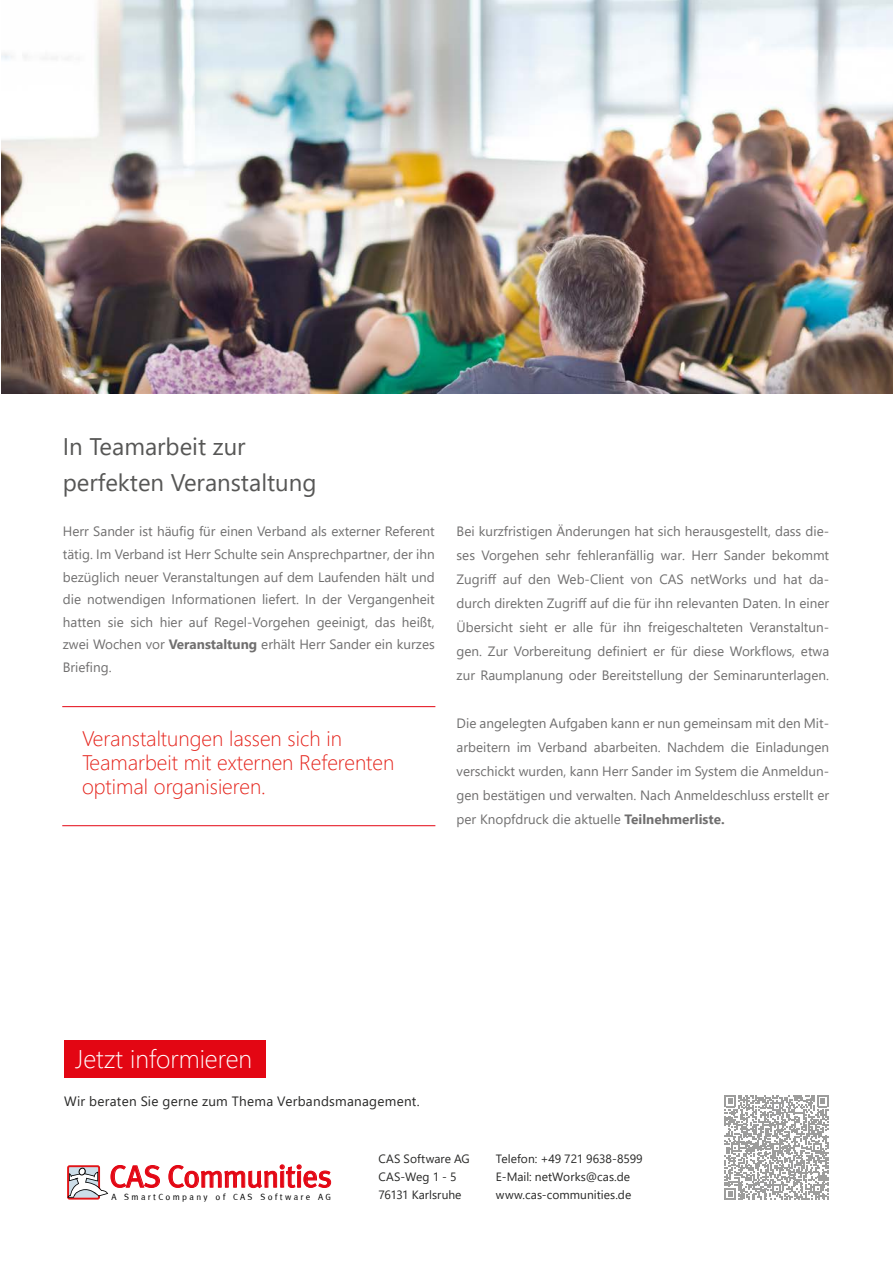
<style>
.page{position:relative;width:893px;height:1263px;background:#fff}
.page>*{position:absolute;margin:0;border:0;box-sizing:border-box;transform-origin:0 0}
.t1{font:30.75px "Meta Plus Book Roman";letter-spacing:-.02em;color:#e30613}
.t2{font:300 25.5px "Segoe UI";color:#fff}
.t3{font:24px/36px "Segoe UI";color:#575756}
.t4{font:300 21px/24px "Segoe UI";color:#e5231b}
.t5{font:13.5px/24px "Segoe UI";color:#706f6f;text-align:justify}
.t6{font:13.5px "Segoe UI";letter-spacing:.02em;color:#282827}
.t7{font:12px/18px "Segoe UI";letter-spacing:.005em;color:#282827}
.t8{font:9px "Meta Normal";letter-spacing:.26em;color:#000}
.s1{font-weight:700}
</style>
<div class="page">
<img style="left:1px;top:0;width:892px;height:393px">
<hr style="left:62px;top:825px;width:373px;height:1px;background:#e30613">
<hr style="left:62px;top:706px;width:373px;height:1px;background:#e30613">
<svg style="left:724px;top:1095px;width:105px;height:105px"></svg>
<div style="left:64px;top:1041px;width:202px;height:37px;background:#e30613"></div>
<div style="left:67px;top:1165px;width:33px;height:34px;border:2px solid #e11417;border-radius:2px"></div>
<svg style="left:67px;top:1165px;width:93px;height:33px"></svg>
<svg style="left:168px;top:1164px;width:163px;height:24px"></svg>
<h3 class="t3" style="left:63px;top:427px;width:255px">In Teamarbeit zur perfekten Veranstaltung</h3>
<p class="t5" style="left:63px;top:519px;width:373px;line-height:22.5px">Herr Sander ist häufig für einen Verband als externer Referent tätig. Im Verband ist Herr Schulte sein Ansprechpartner, der ihn bezüglich neuer Veranstaltungen auf dem Laufenden hält und die notwendigen Informationen liefert. In der Vergangenheit hatten sie sich hier auf Regel-Vorgehen geeinigt, das heißt, zwei Wochen vor <span class="s1">Veranstaltung</span> erhält Herr Sander ein kurzes Briefing.</p>
<p class="t5" style="left:457px;top:518px;width:374px">Bei kurzfristigen Änderungen hat sich herausgestellt, dass die&shy;ses Vorgehen sehr fehleranfällig war. Herr Sander bekommt Zugriff auf den Web-Client von CAS netWorks und hat da&shy;durch direkten Zugriff auf die für ihn relevanten Daten. In einer Übersicht sieht er alle für ihn freigeschalteten Veranstaltun&shy;gen. Zur Vorbereitung definiert er für diese Workflows, etwa zur Raumplanung oder Bereitstellung der Seminarunterlagen.</p>
<p class="t5" style="left:457px;top:710px;width:374px">Die angelegten Aufgaben kann er nun gemeinsam mit den Mit&shy;arbeitern im Verband abarbeiten. Nachdem die Einladungen verschickt wurden, kann Herr Sander im System die Anmeldun&shy;gen bestätigen und verwalten. Nach Anmeldeschluss erstellt er per Knopfdruck die aktuelle <span class="s1">Teilnehmerliste.</span></p>
<h3 class="t4" style="left:82px;top:725px;width:314px">Veranstaltungen lassen sich in<br>Teamarbeit mit externen Referenten optimal organisieren.</h3>
<h2 class="t2" style="left:75px;top:1035px;width:179px">Jetzt informieren</h2>
<p class="t6" style="left:64px;top:1088px;width:357px">Wir beraten Sie gerne zum Thema Verbandsmanagement.</p>
<h1 class="t1" style="left:110px;top:1158px;width:224px">CAS Communities</h1>
<p class="t8" style="left:111px;top:1191px;width:221px">A SmartCompany of CAS Software AG</p>
<p class="t7" style="left:379px;top:1148px;width:93px">CAS Software AG<br>CAS-Weg 1 - 5<br>76131 Karlsruhe</p>
<p class="t7" style="left:496px;top:1148px;width:148px">Telefon: +49 721 9638-8599<br>E-Mail: netWorks@cas.de www.cas-communities.de</p>
</div>
